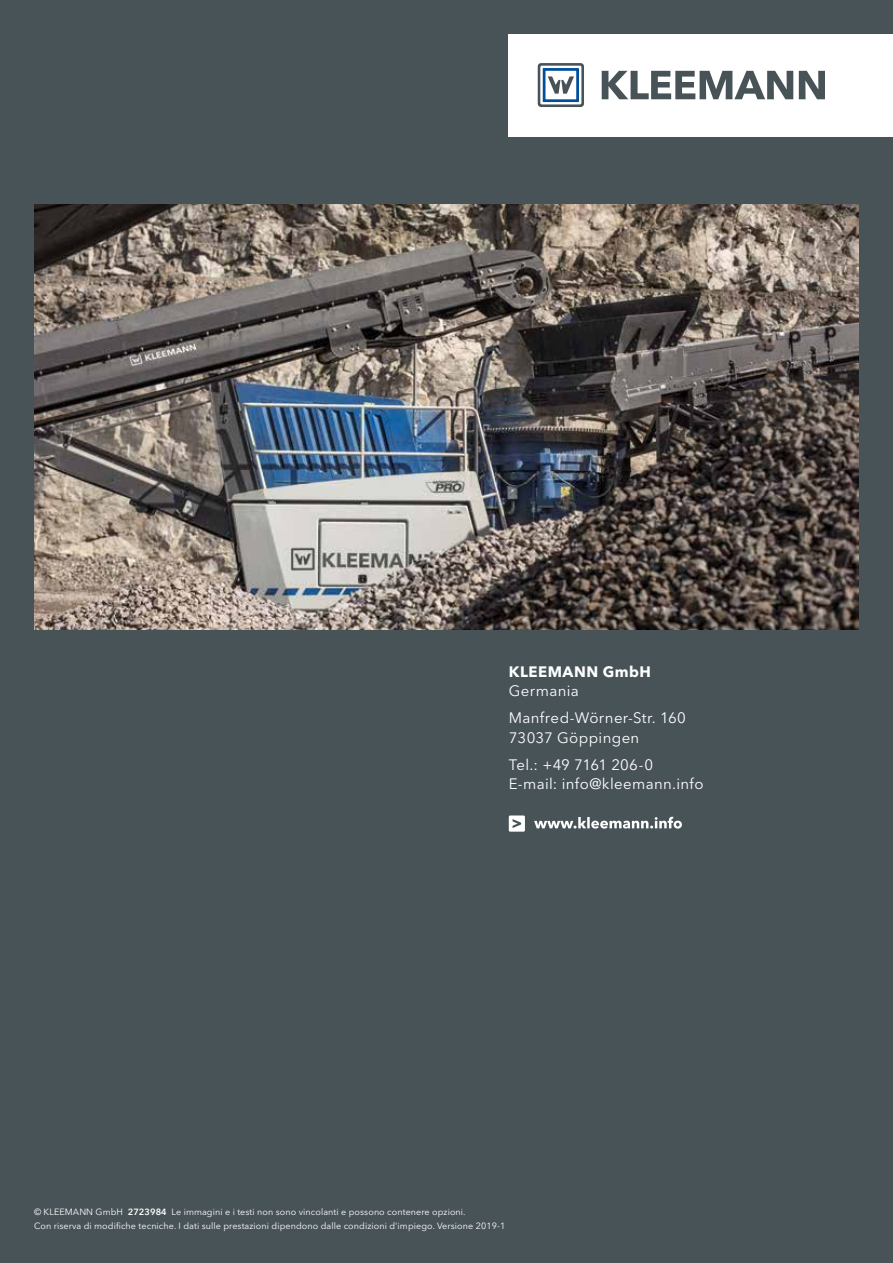
<style>
.page{position:relative;width:893px;height:1263px;background:#485358}
.page>*{position:absolute;margin:0;border:0;box-sizing:border-box;transform-origin:0 0}
.t1{font:15px/27px "Avenir Next LT Pro";letter-spacing:.025em;color:#fff}
.t2{font:700 15px "Avenir Next LT Pro";letter-spacing:.035em;color:#fff}
.t3{font:9px/13.5px "Avenir Next LT Pro";letter-spacing:.01em;color:#fff}
.s1{font-weight:600}
</style>
<div class="page">
<div style="left:509px;top:34px;width:384px;height:102px;background:#fff"></div>
<svg style="left:602px;top:71px;width:191px;height:28px"></svg>
<svg style="left:799px;top:71px;width:26px;height:28px"></svg>
<svg style="left:538px;top:63px;width:46px;height:44px"></svg>
<img style="left:34px;top:204px;width:825px;height:425px">
<svg style="left:534px;top:817px;width:148px;height:11px"></svg>
<svg style="left:509px;top:815px;width:16px;height:17px"></svg>
<h1 class="t2" style="left:509px;top:662px;width:144px">KLEEMANN GmbH</h1>
<h1 class="t1" style="left:509px;top:678px;width:179px">Germania<br>Manfred-Wörner-Str. 160</h1>
<h1 class="t1" style="left:509px;top:724px;width:146px">73037 Göppingen<br>Tel.: +49 7161 206-0</h1>
<h1 class="t1" style="left:509px;top:771px;width:196px">E-mail: info@kleemann.info</h1>
<p class="t3" style="left:34px;top:1205px;width:473px">© KLEEMANN GmbH <span class="s1">2723984</span> Le immagini e i testi non sono vincolanti e possono contenere opzioni.<br>Con riserva di modifiche tecniche. I dati sulle prestazioni dipendono dalle condizioni d'impiego. Versione 2019-1</p>
</div>
